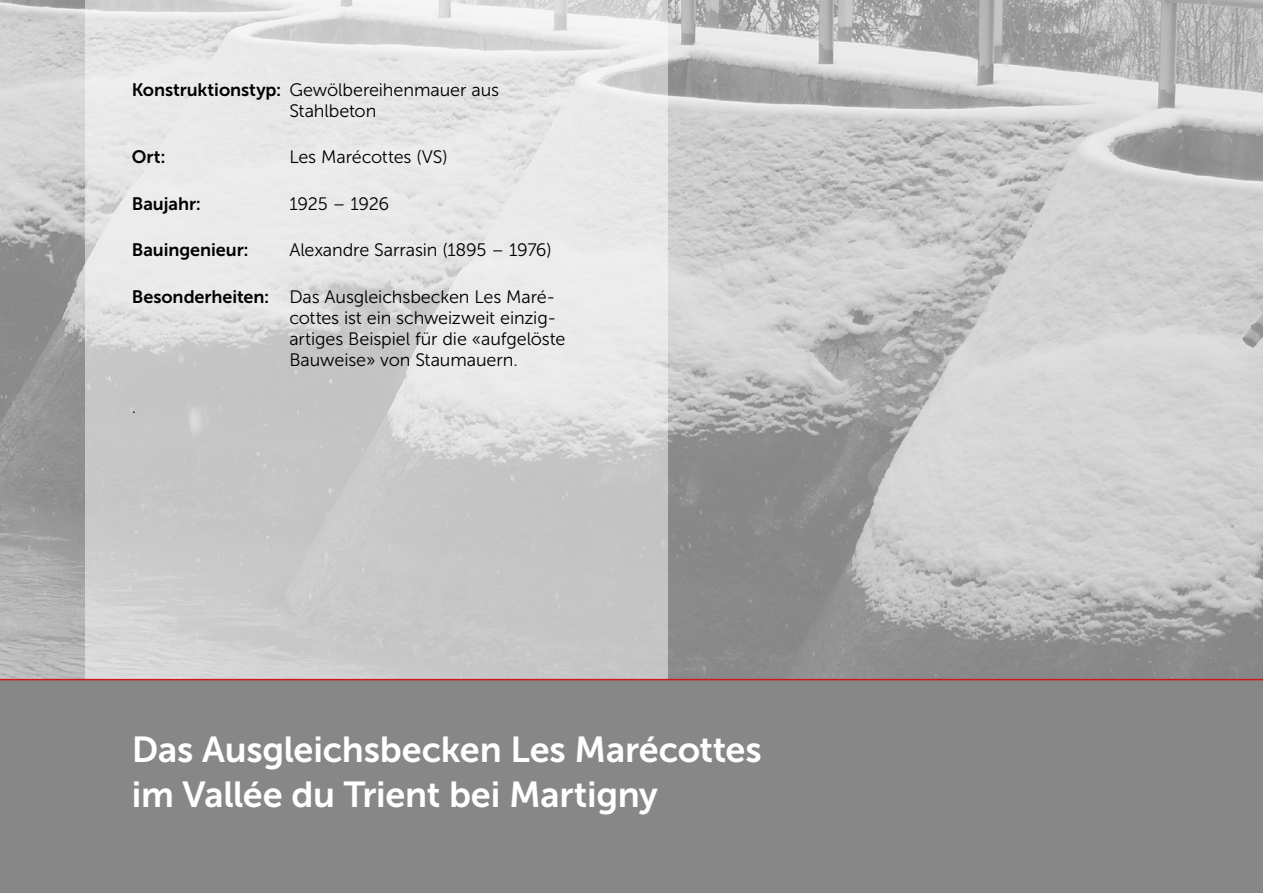
<style>
.page{position:relative;width:1263px;height:893px;background:#fff}
.page>*{position:absolute;margin:0;border:0;box-sizing:border-box;transform-origin:0 0}
.t1{font:36px/45px "Museo Sans 700";letter-spacing:-.01em;color:#fff}
.t2{font:18px/21px "Museo Sans 300";letter-spacing:-.005em;color:#000}
.t3{font:18px "Museo Sans 700";letter-spacing:-.005em;color:#000}
.s1{font-family:"Museo Sans 700"}
</style>
<div class="page">
<div style="left:0;top:680px;width:1263px;height:213px;background:#878787"></div>
<img style="left:0;top:0;width:1263px;height:679px">
<svg style="left:85px;top:0;width:583px;height:679px;background:#d8d8d8"></svg>
<hr style="left:0;top:679px;width:1263px;height:1px;background:#cd1719">
<p class="t2" style="left:289px;top:79px;width:211px;text-indent:-157px"><span class="s1">Konstruktionstyp:</span> Gewölbereihenmauer aus<br>Stahlbeton</p>
<p class="t3" style="left:132px;top:147px;width:35px">Ort:</p>
<p class="t2" style="left:289px;top:147px;width:160px">Les Marécottes (VS)</p>
<p class="t3" style="left:132px;top:194px;width:71px">Baujahr:</p>
<p class="t2" style="left:289px;top:193px;width:101px">1925 – 1926</p>
<p class="t3" style="left:132px;top:240px;width:118px">Bauingenieur:</p>
<p class="t2" style="left:289px;top:240px;width:264px">Alexandre Sarrasin (1895 – 1976)</p>
<p class="t2" style="left:289px;top:287px;width:277px;text-indent:-157px"><span class="s1">Besonderheiten:</span> Das Ausgleichsbecken Les Maré&shy;cottes ist ein schweizweit einzig&shy;artiges Beispiel für die «aufgelöste Bauweise» von Staumauern.</p>
<p class="t2" style="left:132px;top:396px;width:6px">.</p>
<h1 class="t1" style="left:132px;top:727px;width:631px">Das Ausgleichsbecken Les Marécottes im Vallée du Trient bei Martigny</h1>
</div>
